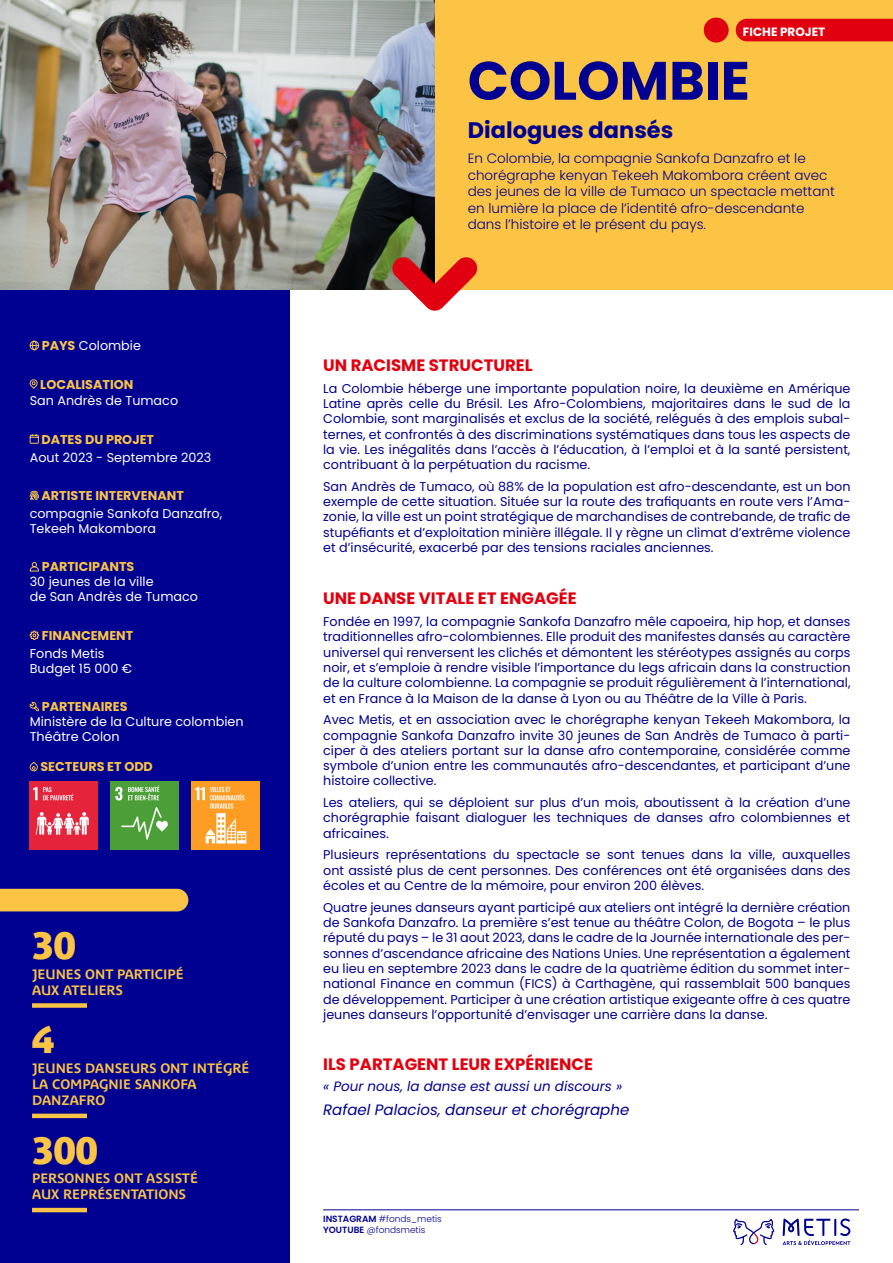
<style>
.page{position:relative;width:893px;height:1263px;background:#fff}
.page>*{position:absolute;margin:0;border:0;box-sizing:border-box;transform-origin:0 0}
.t1{font:700 54px "Poppins";color:#000091}
.t2{font:37.5px "Parisine Plus Std Sombre";color:#fbc444}
.t3{font:700 22.5px "Poppins";color:#000091}
.t4{font:700 16.5px "Poppins";color:#e1000f}
.t5{font:italic 15px "Poppins";color:#000091}
.t6{font:300 13.5px/16.5px "Poppins";color:#000091}
.t7{font:700 13.5px/16.2px "Parisine Plus Std Gris";color:#fbc444}
.t8{font:italic 13.5px "Poppins";color:#000091}
.t9{font:12.75px/15.3px "Poppins";color:#000091;text-align:justify}
.t10{font:12.75px/15px "Poppins";color:#fff}
.t11{font:700 12.75px "Poppins";color:#fbc445}
.t12{font:700 12px "Poppins";color:#fff}
.t13{font:300 9px/10.8px "Poppins";color:#000091}
.s1{font-weight:700;color:#fbc445}
.s2{font-weight:600}
</style>
<div class="page">
<div style="left:0;top:73px;width:289px;height:1190px;background:#000091"></div>
<div style="left:0;top:0;width:893px;height:289px;background:#fbc445"></div>
<svg style="left:783px;top:1218px;width:67px;height:27px"></svg>
<svg style="left:733px;top:1219px;width:41px;height:26px"></svg>
<svg style="left:29px;top:340px;width:10px;height:10px"></svg>
<svg style="left:29px;top:379px;width:9px;height:10px"></svg>
<svg style="left:29px;top:434px;width:10px;height:10px"></svg>
<svg style="left:29px;top:490px;width:10px;height:11px"></svg>
<svg style="left:29px;top:562px;width:10px;height:10px"></svg>
<svg style="left:29px;top:630px;width:10px;height:10px"></svg>
<svg style="left:29px;top:701px;width:11px;height:11px"></svg>
<svg style="left:29px;top:762px;width:9px;height:10px"></svg>
<hr style="left:323px;top:1209px;width:536px;height:1px;background:#000091">
<div style="left:0;top:889px;width:188px;height:22px;background:#fbc445"></div>
<div style="left:736px;top:19px;width:157px;height:22px;background:#e1000f"></div>
<div style="left:704px;top:18px;width:25px;height:25px;background:#e1000f;border-radius:50%"></div>
<img style="left:111px;top:782px;width:68px;height:68px">
<img style="left:30px;top:781px;width:68px;height:68px">
<div style="left:32px;top:1003px;width:55px;height:5px;background:#fbc444"></div>
<div style="left:32px;top:1113px;width:55px;height:5px;background:#fbc444"></div>
<hr style="left:32px;top:1208px;width:55px;height:4px;background:#fbc444">
<img style="left:0;top:0;width:435px;height:289px">
<svg style="left:391px;top:256px;width:87px;height:55px"></svg>
<img style="left:191px;top:782px;width:68px;height:68px">
<p class="t10" style="left:42px;top:338px;width:101px"><span class="s1">PAYS</span> Colombie</p>
<p class="t11" style="left:40px;top:377px;width:95px">LOCALISATION</p>
<p class="t10" style="left:30px;top:393px;width:150px">San Andrès de Tumaco</p>
<p class="t11" style="left:41px;top:432px;width:114px">DATES DU PROJET</p>
<p class="t10" style="left:30px;top:450px;width:183px">Aout 2023 - Septembre 2023</p>
<p class="t11" style="left:42px;top:488px;width:144px">ARTISTE INTERVENANT</p>
<p class="t10" style="left:30px;top:506px;width:194px">compagnie Sankofa Danzafro,<br>Tekeeh Makombora</p>
<p class="t11" style="left:42px;top:559px;width:94px">PARTICIPANTS</p>
<p class="t10" style="left:30px;top:574px;width:170px">30 jeunes de la ville<br>de San Andrès de Tumaco</p>
<p class="t11" style="left:42px;top:628px;width:93px">FINANCEMENT</p>
<p class="t10" style="left:30px;top:646px;width:104px">Fonds Metis<br>Budget 15 000 €</p>
<p class="t11" style="left:42px;top:699px;width:87px">PARTENAIRES</p>
<p class="t10" style="left:30px;top:714px;width:215px">Ministère de la Culture colombien<br>Théâtre Colon</p>
<p class="t11" style="left:40px;top:759px;width:114px">SECTEURS ET ODD</p>
<h2 class="t2" style="left:32px;top:924px;width:45px">30</h2>
<p class="t7" style="left:32px;top:965px;width:153px">JEUNES ONT PARTICIPÉ<br>AUX ATELIERS</p>
<h2 class="t2" style="left:32px;top:1018px;width:23px">4</h2>
<p class="t7" style="left:32px;top:1060px;width:219px">JEUNES DANSEURS ONT INTÉGRÉ<br>LA COMPAGNIE SANKOFA<br>DANZAFRO</p>
<h2 class="t2" style="left:32px;top:1128px;width:67px">300</h2>
<p class="t7" style="left:32px;top:1170px;width:167px">PERSONNES ONT ASSISTÉ<br>AUX REPRÉSENTATIONS</p>
<p class="t12" style="left:743px;top:25px;width:84px">FICHE PROJET</p>
<h1 class="t1" style="left:468px;top:50px;width:284px">COLOMBIE</h1>
<h3 class="t3" style="left:468px;top:117px;width:207px">Dialogues dansés</h3>
<p class="t6" style="left:468px;top:150px;width:369px">En Colombie, la compagnie Sankofa Danzafro et le chorégraphe kenyan Tekeeh Makombora créent avec des jeunes de la ville de Tumaco un spectacle mettant en lumière la place de l’identité afro-descendante dans l’histoire et le présent du pays.</p>
<p class="t4" style="left:323px;top:356px;width:211px">UN RACISME STRUCTUREL</p>
<p class="t9" style="left:323px;top:381px;width:529px">La Colombie héberge une importante population noire, la deuxième en Amérique Latine après celle du Brésil. Les Afro-Colombiens, majoritaires dans le sud de la Colombie, sont marginalisés et exclus de la société, relégués à des emplois subal&shy;ternes, et confrontés à des discriminations systématiques dans tous les aspects de la vie. Les inégalités dans l’accès à l’éducation, à l’emploi et à la santé persistent, contribuant à la perpétuation du racisme.</p>
<p class="t9" style="left:323px;top:479px;width:529px">San Andrès de Tumaco, où 88% de la population est afro-descendante, est un bon exemple de cette situation. Située sur la route des trafiquants en route vers l’Ama&shy;zonie, la ville est un point stratégique de marchandises de contrebande, de trafic de stupéfiants et d’exploitation minière illégale. Il y règne un climat d’extrême violence et d’insécurité, exacerbé par des tensions raciales anciennes.</p>
<p class="t4" style="left:323px;top:589px;width:255px">UNE DANSE VITALE ET ENGAGÉE</p>
<p class="t9" style="left:323px;top:614px;width:529px">Fondée en 1997, la compagnie Sankofa Danzafro mêle capoeira, hip hop, et danses traditionnelles afro-colombiennes. Elle produit des manifestes dansés au caractère universel qui renversent les clichés et démontent les stéréotypes assignés au corps noir, et s’emploie à rendre visible l’importance du legs africain dans la construction de la culture colombienne. La compagnie se produit régulièrement à l’international, et en France à la Maison de la danse à Lyon ou au Théâtre de la Ville à Paris.</p>
<p class="t9" style="left:323px;top:712px;width:529px">Avec Metis, et en association avec le chorégraphe kenyan Tekeeh Makombora, la compagnie Sankofa Danzafro invite 30 jeunes de San Andrès de Tumaco à parti&shy;ciper à des ateliers portant sur la danse afro contemporaine, considérée comme symbole d’union entre les communautés afro-descendantes, et participant d’une histoire collective.</p>
<p class="t9" style="left:323px;top:795px;width:529px">Les ateliers, qui se déploient sur plus d’un mois, aboutissent à la création d’une chorégraphie faisant dialoguer les techniques de danses afro colombiennes et africaines.</p>
<p class="t9" style="left:323px;top:847px;width:529px">Plusieurs représentations du spectacle se sont tenues dans la ville, auxquelles ont assisté plus de cent personnes. Des conférences ont été organisées dans des écoles et au Centre de la mémoire, pour environ 200 élèves.</p>
<p class="t9" style="left:323px;top:900px;width:529px">Quatre jeunes danseurs ayant participé aux ateliers ont intégré la dernière création de Sankofa Danzafro. La première s’est tenue au théâtre Colon, de Bogota – le plus réputé du pays – le 31 aout 2023, dans le cadre de la Journée internationale des per&shy;sonnes d’ascendance africaine des Nations Unies. Une représentation a également eu lieu en septembre 2023 dans le cadre de la quatrième édition du sommet inter&shy;national Finance en commun (FICS) à Carthagène, qui rassemblait 500 banques de développement. Participer à une création artistique exigeante offre à ces quatre jeunes danseurs l’opportunité d’envisager une carrière dans la danse.</p>
<p class="t4" style="left:323px;top:1054px;width:271px">ILS PARTAGENT LEUR EXPÉRIENCE</p>
<p class="t8" style="left:323px;top:1078px;width:301px">« Pour nous, la danse est aussi un discours »</p>
<p class="t5" style="left:323px;top:1101px;width:308px">Rafael Palacios, danseur et chorégraphe</p>
<p class="t13" style="left:323px;top:1214px;width:120px"><span class="s2">INSTAGRAM</span> #fonds_metis<br><span class="s2">YOUTUBE</span> @fondsmetis</p>
</div>
